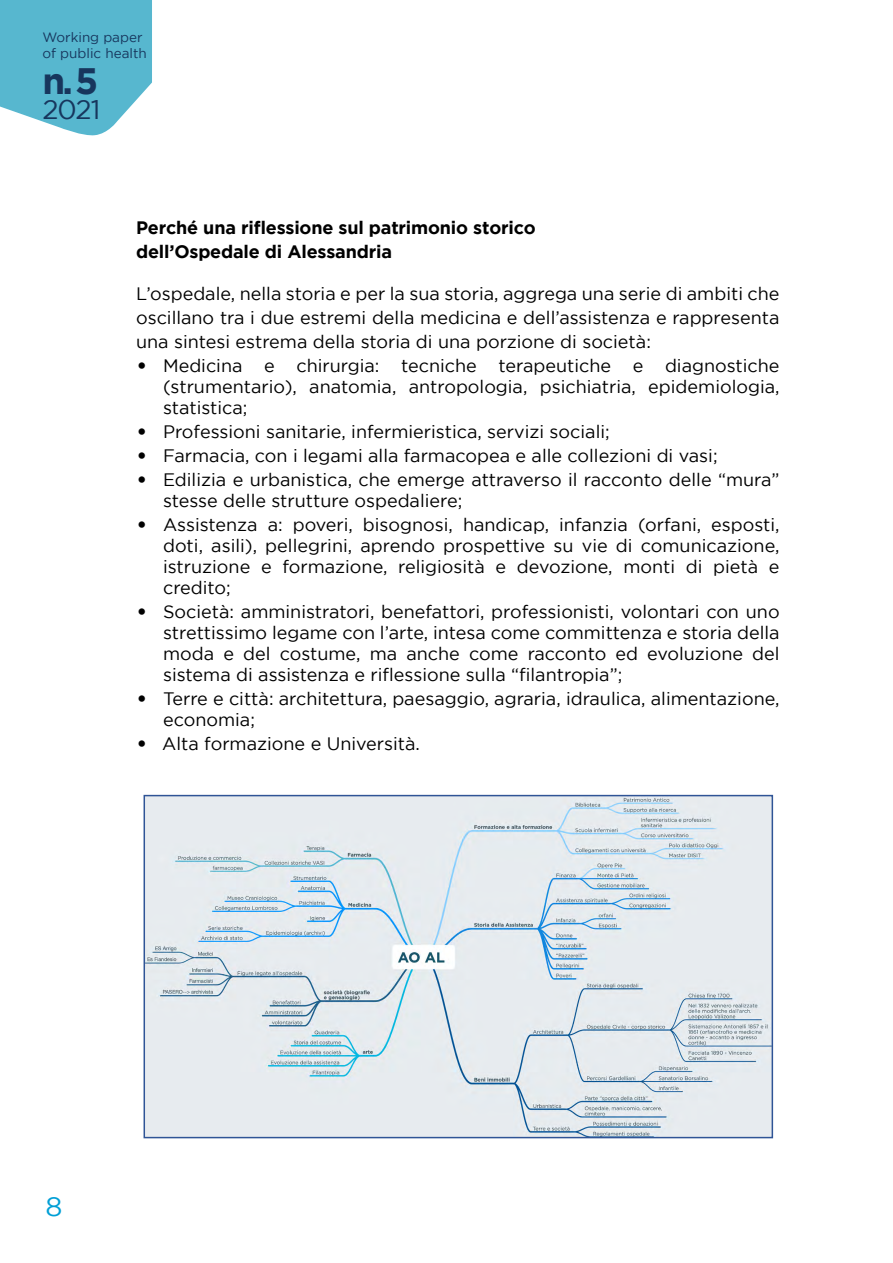
<style>
.page{position:relative;width:893px;height:1263px;background:#fff}
.page>*{position:absolute;margin:0;border:0;box-sizing:border-box;transform-origin:0 0}
.t1{font:700 36.75px "Gotham";color:#17365d}
.t2{font:27px "Gotham";color:#17365d}
.t3{font:27px "Gotham";color:#009fd6}
.t4{font:18px/21px "Gotham";color:#000;text-align:justify}
.t5{font:700 18px/24px "Gotham";letter-spacing:-.01em;color:#000}
.t6{font:13.5px/16.2px "Gotham";color:#17365d}
.s1{font-size:24px}
</style>
<div class="page">
<svg style="left:0;top:0;width:152px;height:136px;background:#6bbfd4"></svg>
<img style="left:147px;top:798px;width:623px;height:337px">
<div style="left:144px;top:795px;width:629px;height:343px;border:2px solid #2f5496"></div>
<p class="t6" style="left:43px;top:29px;width:106px">Working paper of public health</p>
<h1 class="t1" style="left:43px;top:60px;width:57px">n. 5</h1>
<h2 class="t2" style="left:43px;top:95px;width:59px">2021</h2>
<p class="t5" style="left:136px;top:215px;width:401px">Perché una riflessione sul patrimonio storico dell’Ospedale di Alessandria</p>
<p class="t4" style="left:136px;top:282px;width:645px;line-height:24px">L’ospedale, nella storia e per la sua storia, aggrega una serie di ambiti che oscillano tra i due estremi della medicina e dell’assistenza e rappresenta una sintesi estrema della storia di una porzione di società:</p>
<p class="t4" style="left:163px;top:355px;width:618px;text-indent:-27px"><span class="s1">•</span> Medicina e chirurgia: tecniche terapeutiche e diagnostiche (strumentario), anatomia, antropologia, psichiatria, epidemiologia, statistica;</p>
<p class="t4" style="left:136px;top:421px;width:475px"><span class="s1">•</span> Professioni sanitarie, infermieristica, servizi sociali;</p>
<p class="t4" style="left:136px;top:445px;width:583px"><span class="s1">•</span> Farmacia, con i legami alla farmacopea e alle collezioni di vasi;</p>
<p class="t4" style="left:163px;top:469px;width:618px;text-indent:-27px"><span class="s1">•</span> Edilizia e urbanistica, che emerge attraverso il racconto delle “mura” stesse delle strutture ospedaliere;</p>
<p class="t4" style="left:163px;top:514px;width:618px;text-indent:-27px"><span class="s1">•</span> Assistenza a: poveri, bisognosi, handicap, infanzia (orfani, esposti, doti, asili), pellegrini, aprendo prospettive su vie di comunicazione, istruzione e formazione, religiosità e devozione, monti di pietà e credito;</p>
<p class="t4" style="left:163px;top:601px;width:618px;text-indent:-27px"><span class="s1">•</span> Società: amministratori, benefattori, professionisti, volontari con uno strettissimo legame con l’arte, intesa come committenza e storia della moda e del costume, ma anche come racconto ed evoluzione del sistema di assistenza e riflessione sulla “filantropia”;</p>
<p class="t4" style="left:163px;top:688px;width:618px;text-indent:-27px"><span class="s1">•</span> Terre e città: architettura, paesaggio, agraria, idraulica, alimentazione, economia;</p>
<p class="t4" style="left:136px;top:733px;width:285px"><span class="s1">•</span> Alta formazione e Università.</p>
<h2 class="t3" style="left:46px;top:1191px;width:19px">8</h2>
</div>
